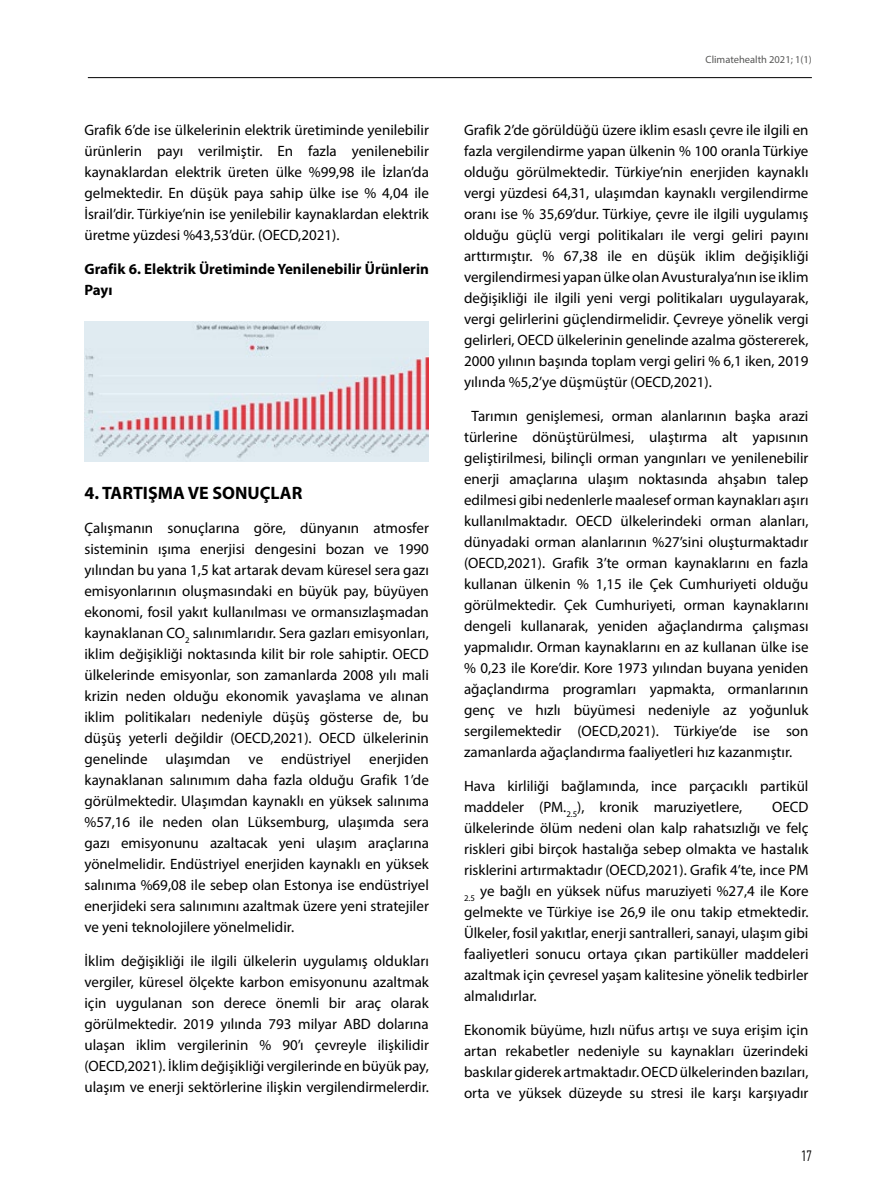
<style>
.page{position:relative;width:893px;height:1191px;background:#fff}
.page>*{position:absolute;margin:0;border:0;box-sizing:border-box;transform-origin:0 0}
.t1{font:700 18px "Myriad Pro";color:#000}
.t2{font:15px/21px "Myriad Pro";color:#000;text-align:justify}
.t3{font:700 15px/21px "Myriad Pro";color:#000}
.t4{font:300 15px "PF Din Text Comp Pro";color:#000}
.t5{font:10.5px "Myriad Pro";color:#575756}
</style>
<div class="page">
<hr style="left:88px;top:77px;width:724px;height:1px;background:#000">
<img style="left:84px;top:321px;width:345px;height:140px">
<p class="t2" style="left:84px;top:120px;width:346px">Grafik 6’de ise ülkelerinin elektrik üretiminde yenilebilir ürünlerin payı verilmiştir. En fazla yenilenebilir kaynaklardan elektrik üreten ülke %99,98 ile İzlan’da gelmektedir. En düşük paya sahip ülke ise % 4,04 ile İsrail’dir. Türkiye’nin ise yenilebilir kaynaklardan elektrik üretme yüzdesi %43,53’dür. (OECD,2021).</p>
<p class="t3" style="left:84px;top:258px;width:346px">Grafik 6. Elektrik Üretiminde Yenilenebilir Ürünlerin<br>Payı</p>
<p class="t1" style="left:84px;top:481px;width:219px">4. TARTIŞMA VE SONUÇLAR</p>
<p class="t2" style="left:84px;top:517px;width:346px">Çalışmanın sonuçlarına göre, dünyanın atmosfer sisteminin ışıma enerjisi dengesini bozan ve 1990 yılından bu yana 1,5 kat artarak devam küresel sera gazı emisyonlarının oluşmasındaki en büyük pay, büyüyen ekonomi, fosil yakıt kullanılması ve ormansızlaşmadan kaynaklanan CO<sub>2</sub> salınımlarıdır. Sera gazları emisyonları, iklim değişikliği noktasında kilit bir role sahiptir. OECD ülkelerinde emisyonlar, son zamanlarda 2008 yılı mali krizin neden olduğu ekonomik yavaşlama ve alınan iklim politikaları nedeniyle düşüş gösterse de, bu düşüş yeterli değildir (OECD,2021). OECD ülkelerinin genelinde ulaşımdan ve endüstriyel enerjiden kaynaklanan salınımım daha fazla olduğu Grafik 1’de görülmektedir. Ulaşımdan kaynaklı en yüksek salınıma %57,16 ile neden olan Lüksemburg, ulaşımda sera gazı emisyonunu azaltacak yeni ulaşım araçlarına yönelmelidir. Endüstriyel enerjiden kaynaklı en yüksek salınıma %69,08 ile sebep olan Estonya ise endüstriyel enerjideki sera salınımını azaltmak üzere yeni stratejiler ve yeni teknolojilere yönelmelidir.</p>
<p class="t2" style="left:84px;top:950px;width:346px">İklim değişikliği ile ilgili ülkelerin uygulamış oldukları vergiler, küresel ölçekte karbon emisyonunu azaltmak için uygulanan son derece önemli bir araç olarak görülmektedir. 2019 yılında 793 milyar ABD dolarına ulaşan iklim vergilerinin % 90’ı çevreyle ilişkilidir (OECD,2021). İklim değişikliği vergilerinde en büyük pay, ulaşım ve enerji sektörlerine ilişkin vergilendirmelerdir.</p>
<p class="t5" style="left:706px;top:53px;width:108px">Climatehealth 2021; 1(1)</p>
<p class="t2" style="left:464px;top:120px;width:346px">Grafik 2’de görüldüğü üzere iklim esaslı çevre ile ilgili en fazla vergilendirme yapan ülkenin % 100 oranla Türkiye olduğu görülmektedir. Türkiye’nin enerjiden kaynaklı vergi yüzdesi 64,31, ulaşımdan kaynaklı vergilendirme oranı ise % 35,69’dur. Türkiye, çevre ile ilgili uygulamış olduğu güçlü vergi politikaları ile vergi geliri payını arttırmıştır. % 67,38 ile en düşük iklim değişikliği vergilendirmesi yapan ülke olan Avusturalya’nın ise iklim değişikliği ile ilgili yeni vergi politikaları uygulayarak, vergi gelirlerini güçlendirmelidir. Çevreye yönelik vergi gelirleri, OECD ülkelerinin genelinde azalma göstererek, 2000 yılının başında toplam vergi geliri % 6,1 iken, 2019 yılında %5,2’ye düşmüştür (OECD,2021).</p>
<p class="t2" style="left:464px;top:405px;width:346px;text-indent:8px">Tarımın genişlemesi, orman alanlarının başka arazi türlerine dönüştürülmesi, ulaştırma alt yapısının geliştirilmesi, bilinçli orman yangınları ve yenilenebilir enerji amaçlarına ulaşım noktasında ahşabın talep edilmesi gibi nedenlerle maalesef orman kaynakları aşırı kullanılmaktadır. OECD ülkelerindeki orman alanları, dünyadaki orman alanlarının %27’sini oluşturmaktadır (OECD,2021). Grafik 3’te orman kaynaklarını en fazla kullanan ülkenin % 1,15 ile Çek Cumhuriyeti olduğu görülmektedir. Çek Cumhuriyeti, orman kaynaklarını dengeli kullanarak, yeniden ağaçlandırma çalışması yapmalıdır. Orman kaynaklarını en az kullanan ülke ise % 0,23 ile Kore’dir. Kore 1973 yılından buyana yeniden ağaçlandırma programları yapmakta, ormanlarının genç ve hızlı büyümesi nedeniyle az yoğunluk sergilemektedir (OECD,2021). Türkiye’de ise son zamanlarda ağaçlandırma faaliyetleri hız kazanmıştır.</p>
<p class="t2" style="left:464px;top:775px;width:346px">Hava kirliliği bağlamında, ince parçacıklı partikül maddeler (PM.<sub>2.5</sub>), kronik maruziyetlere,</p>
<p class="t2" style="left:464px;top:796px;width:346px;text-indent:308px">OECD ülkelerinde ölüm nedeni olan kalp rahatsızlığı ve felç riskleri gibi birçok hastalığa sebep olmakta ve hastalık risklerini artırmaktadır (OECD,2021). Grafik 4’te, ince PM <sub>2.5</sub> ye bağlı en yüksek nüfus maruziyeti %27,4 ile Kore gelmekte ve Türkiye ise 26,9 ile onu takip etmektedir.<br>Ülkeler, fosil yakıtlar, enerji santralleri, sanayi, ulaşım gibi faaliyetleri sonucu ortaya çıkan partiküller maddeleri azaltmak için çevresel yaşam kalitesine yönelik tedbirler almalıdırlar.</p>
<p class="t2" style="left:464px;top:1019px;width:346px">Ekonomik büyüme, hızlı nüfus artışı ve suya erişim için artan rekabetler nedeniyle su kaynakları üzerindeki baskılar giderek artmaktadır. OECD ülkelerinden bazıları, orta ve yüksek düzeyde su stresi ile karşı karşıyadır</p>
<p class="t4" style="left:801px;top:1147px;width:13px">17</p>
</div>
